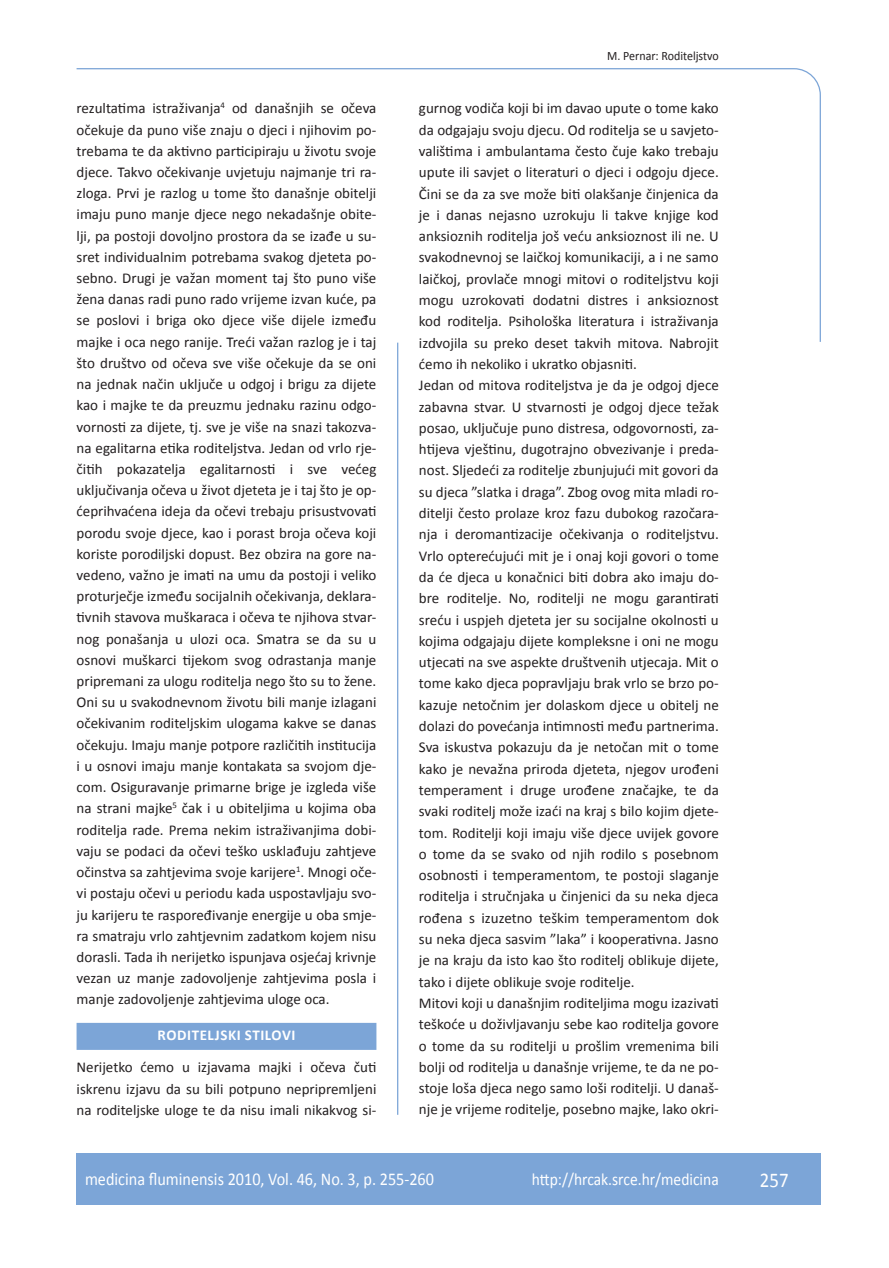
<style>
.page{position:relative;width:889px;height:1268px;background:#fff}
.page>*{position:absolute;margin:0;border:0;box-sizing:border-box;transform-origin:0 0}
.t1{font:21px "Calibri";color:#fff;scale:.9 1}
.t2{font:18px "Calibri";color:#fff;scale:.9 1}
.t3{font:17.25px "Calibri";color:#fff;scale:.9 1}
.t4{font:15px/21.3px "Calibri";color:#231f20;text-align:justify}
.t5{font:700 15px "Calibri";letter-spacing:.04em;color:#fff}
.t6{font:12.75px "Calibri";color:#231f20;scale:.94 1}
</style>
<div class="page">
<svg style="left:76px;top:68px;width:745px;height:275px"></svg>
<hr style="left:397px;top:342px;width:1px;height:772px;background:#7ca5d7">
<div style="left:77px;top:1152px;width:744px;height:51px;background:#7ca5d7"></div>
<div style="left:77px;top:1022px;width:299px;height:27px;background:#7ca5d7"></div>
<p class="t4" style="left:77px;top:97px;width:301px">rezultatima istraživanja<sup>4</sup> od današnjih se očeva očekuje da puno više znaju o djeci i njihovim po&shy;trebama te da aktivno participiraju u životu svoje djece. Takvo očekivanje uvjetuju najmanje tri ra&shy;zloga. Prvi je razlog u tome što današnje obitelji imaju puno manje djece nego nekadašnje obite&shy;lji, pa postoji dovoljno prostora da se izađe u su&shy;sret individualnim potrebama svakog djeteta po&shy;sebno. Drugi je važan moment taj što puno više žena danas radi puno rado vrijeme izvan kuće, pa se poslovi i briga oko djece više dijele između majke i oca nego ranije. Treći važan razlog je i taj što društvo od očeva sve više očekuje da se oni na jednak način uključe u odgoj i brigu za dijete kao i majke te da preuzmu jednaku razinu odgo&shy;vornosti za dijete, tj. sve je više na snazi takozva&shy;na egalitarna etika roditeljstva. Jedan od vrlo rje&shy;čitih pokazatelja egalitarnosti i sve većeg uključivanja očeva u život djeteta je i taj što je op&shy;ćeprihvaćena ideja da očevi trebaju prisustvovati porodu svoje djece, kao i porast broja očeva koji koriste porodiljski dopust. Bez obzira na gore na&shy;vedeno, važno je imati na umu da postoji i veliko proturječje između socijalnih očekivanja, deklara&shy;tivnih stavova muškaraca i očeva te njihova stvar&shy;nog ponašanja u ulozi oca. Smatra se da su u osnovi muškarci tijekom svog odrastanja manje pripremani za ulogu roditelja nego što su to žene.<br>Oni su u svakodnevnom životu bili manje izlagani očekivanim roditeljskim ulogama kakve se danas očekuju. Imaju manje potpore različitih institucija i u osnovi imaju manje kontakata sa svojom dje&shy;com. Osiguravanje primarne brige je izgleda više na strani majke<sup>5</sup> čak i u obiteljima u kojima oba roditelja rade. Prema nekim istraživanjima dobi&shy;vaju se podaci da očevi teško usklađuju zahtjeve očinstva sa zahtjevima svoje karijere<sup>1</sup>. Mnogi oče&shy;vi postaju očevi u periodu kada uspostavljaju svo&shy;ju karijeru te raspoređivanje energije u oba smje&shy;ra smatraju vrlo zahtjevnim zadatkom kojem nisu dorasli. Tada ih nerijetko ispunjava osjećaj krivnje vezan uz manje zadovoljenje zahtjevima posla i manje zadovoljenje zahtjevima uloge oca.</p>
<p class="t5" style="left:157px;top:1025px;width:140px">RODITELJSKI STILOVI</p>
<p class="t4" style="left:77px;top:1055px;width:301px">Nerijetko ćemo u izjavama majki i očeva čuti iskrenu izjavu da su bili potpuno nepripremljeni na roditeljske uloge te da nisu imali nikakvog si-</p>
<p class="t6" style="left:607px;top:47px;width:120px">M. Pernar: Roditeljstvo</p>
<p class="t4" style="left:419px;top:97px;width:301px;text-align:left">gurnog vodiča koji bi im davao upute o tome kako da odgajaju svoju djecu. Od roditelja se u savjeto&shy;valištima i ambulantama često čuje kako trebaju upute ili savjet o literaturi o djeci i odgoju djece.<br>Čini se da za sve može biti olakšanje činjenica da je i danas nejasno uzrokuju li takve knjige kod anksioznih roditelja još veću anksioznost ili ne. U svakodnevnoj se laičkoj komunikaciji, a i ne samo laičkoj, provlače mnogi mitovi o roditeljstvu koji mogu uzrokovati dodatni distres i anksioznost kod roditelja. Psihološka literatura i istraživanja izdvojila su preko deset takvih mitova. Nabrojit ćemo ih nekoliko i ukratko objasniti.<br>Jedan od mitova roditeljstva je da je odgoj djece zabavna stvar. U stvarnosti je odgoj djece težak posao, uključuje puno distresa, odgovornosti, za&shy;htijeva vještinu, dugotrajno obvezivanje i preda&shy;nost. Sljedeći za roditelje zbunjujući mit govori da su djeca ”slatka i draga”. Zbog ovog mita mladi ro&shy;ditelji često prolaze kroz fazu dubokog razočara&shy;nja i deromantizacije očekivanja o roditeljstvu.<br>Vrlo opterećujući mit je i onaj koji govori o tome da će djeca u konačnici biti dobra ako imaju do&shy;bre roditelje. No, roditelji ne mogu garantirati sreću i uspjeh djeteta jer su socijalne okolnosti u kojima odgajaju dijete kompleksne i oni ne mogu utjecati na sve aspekte društvenih utjecaja. Mit o tome kako djeca popravljaju brak vrlo se brzo po&shy;kazuje netočnim jer dolaskom djece u obitelj ne dolazi do povećanja intimnosti među partnerima.<br>Sva iskustva pokazuju da je netočan mit o tome kako je nevažna priroda djeteta, njegov urođeni temperament i druge urođene značajke, te da svaki roditelj može izaći na kraj s bilo kojim djete&shy;tom. Roditelji koji imaju više djece uvijek govore o tome da se svako od njih rodilo s posebnom osobnosti i temperamentom, te postoji slaganje roditelja i stručnjaka u činjenici da su neka djeca rođena s izuzetno teškim temperamentom dok su neka djeca sasvim ”laka” i kooperativna. Jasno je na kraju da isto kao što roditelj oblikuje dijete, tako i dijete oblikuje svoje roditelje.<br>Mitovi koji u današnjim roditeljima mogu izazivati teškoće u doživljavanju sebe kao roditelja govore o tome da su roditelji u prošlim vremenima bili bolji od roditelja u današnje vrijeme, te da ne po&shy;stoje loša djeca nego samo loši roditelji. U današ&shy;nje je vrijeme roditelje, posebno majke, lako okri-</p>
<p class="t2" style="left:85px;top:1167px;width:389px">medicina fluminensis 2010, Vol. 46, No. 3, p. 255-260</p>
<p class="t3" style="left:532px;top:1168px;width:209px">http://hrcak.srce.hr/medicina</p>
<h1 class="t1" style="left:760px;top:1166px;width:33px">257</h1>
</div>
